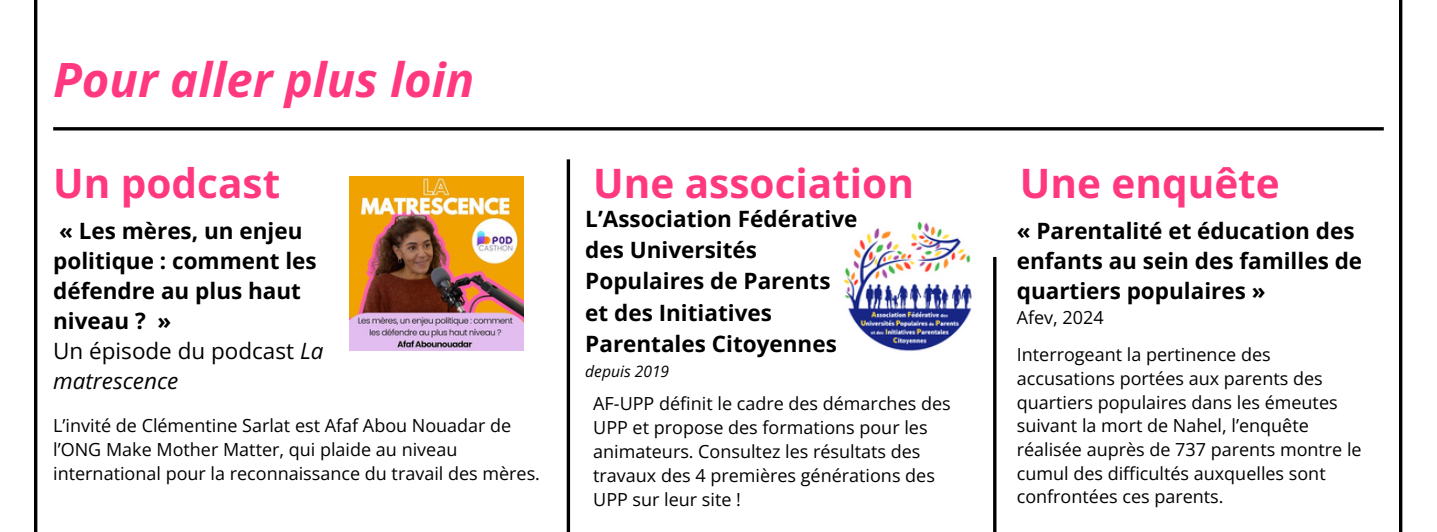
<style>
.page{position:relative;width:1437px;height:532px;background:#fff}
.page>*{position:absolute;margin:0;border:0;box-sizing:border-box;transform-origin:0 0}
.t1{font:italic 700 47.25px "Open Sans";color:#ff387f}
.t2{font:700 40.5px "Open Sans";color:#ff387f}
.t3{font:700 22.5px/29.9px "Open Sans";color:#000}
.t4{font:18px/24.1px "Open Sans";color:#000}
.t5{font:italic 15.53px "Open Sans";color:#000}
.s1{font-weight:400}
.s2{font-weight:400;font-style:italic}
</style>
<div class="page">
<img style="left:37px;top:0;width:1366px;height:532px">
<hr style="left:53px;top:127px;width:1330px;height:3px;background:#000">
<hr style="left:34px;top:0;width:3px;height:532px;background:#000">
<hr style="left:1398px;top:0;width:3px;height:532px;background:#000">
<svg style="left:566px;top:159px;width:4px;height:373px"></svg>
<svg style="left:992px;top:257px;width:4px;height:275px"></svg>
<img style="left:349px;top:176px;width:174px;height:174px">
<img style="left:834px;top:218px;width:149px;height:138px">
<h2 class="t1" style="left:53px;top:47px;width:422px">Pour aller plus loin</h2>
<p class="t2" style="left:53px;top:154px;width:228px">Un podcast</p>
<h2 class="t2" style="left:593px;top:154px;width:322px">Une association</h2>
<h2 class="t2" style="left:1019px;top:154px;width:261px">Une enquête</h2>
<p class="t3" style="left:53px;top:215px;width:272px">« Les mères, un enjeu politique : comment les défendre au plus haut niveau ? »<br><span class="s1">Un épisode du podcast</span> <span class="s2">La matrescence</span></p>
<h3 class="t4" style="left:53px;top:413px;width:488px">L’invité de Clémentine Sarlat est Afaf Abou Nouadar de l’ONG Make Mother Matter, qui plaide au niveau international pour la reconnaissance du travail des mères.</h3>
<p class="t3" style="left:585px;top:202px;width:274px;line-height:31.3px">L’Association Fédérative des Universités<br>Populaires de Parents et des Initiatives<br>Parentales Citoyennes</p>
<p class="t5" style="left:585px;top:360px;width:85px">depuis 2019</p>
<h3 class="t4" style="left:593px;top:390px;width:359px">AF-UPP définit le cadre des démarches des UPP et propose des formations pour les animateurs. Consultez les résultats des travaux des 4 premières générations des UPP sur leur site !</h3>
<h3 class="t3" style="left:1016px;top:215px;width:347px">« Parentalité et éducation des enfants au sein des familles de quartiers populaires »</h3>
<h3 class="t4" style="left:1016px;top:305px;width:88px">Afev, 2024</h3>
<p class="t4" style="left:1016px;top:342px;width:346px">Interrogeant la pertinence des accusations portées aux parents des quartiers populaires dans les émeutes suivant la mort de Nahel, l’enquête réalisée auprès de 737 parents montre le cumul des difficultés auxquelles sont confrontées ces parents.</p>
</div>
